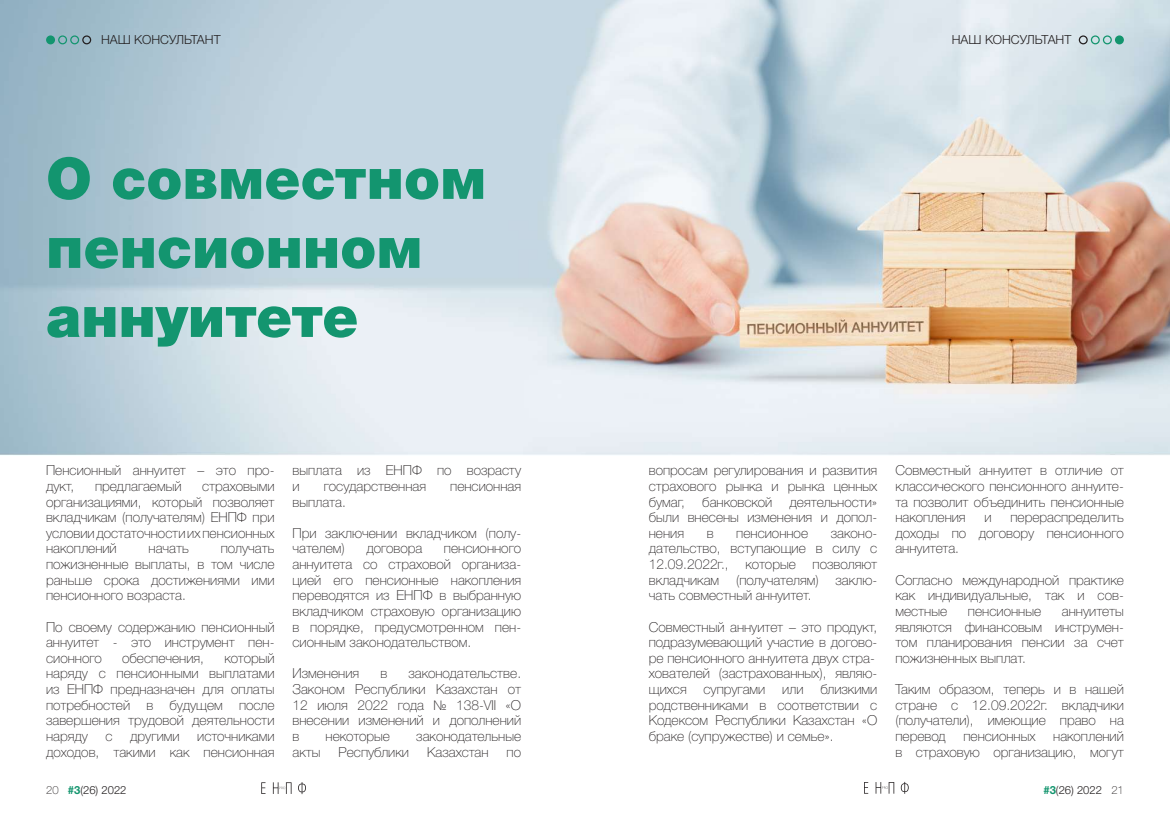
<style>
.page{position:relative;width:1170px;height:833px;background:#fff}
.page>*{position:absolute;margin:0;border:0;box-sizing:border-box;transform-origin:0 0}
.t1{font:900 57.5px/69px "Helvetica Neue LTW1 G";color:#13956f}
.t2{font:100 13.75px/15.6px "Helvetica Neue LTW1 G";color:#231f20;text-align:justify}
.t3{font:300 12.5px "Helvetica Neue LTW1 G";color:#231f20}
.t4{font:300 11.25px "Helvetica Neue LTW1 G";color:#231f20}
.s1{font-weight:100}
.s2{font-weight:700;color:#13956e}
</style>
<div class="page">
<svg style="left:261px;top:782px;width:4px;height:12px"></svg>
<svg style="left:273px;top:782px;width:18px;height:12px"></svg>
<svg style="left:298px;top:782px;width:8px;height:12px"></svg>
<svg style="left:864px;top:782px;width:4px;height:11px"></svg>
<svg style="left:875px;top:782px;width:19px;height:11px"></svg>
<svg style="left:900px;top:782px;width:8px;height:12px"></svg>
<img style="left:0;top:0;width:1169px;height:455px">
<div style="left:46px;top:35px;width:9px;height:9px;background:#13956f;border-radius:50%"></div>
<div style="left:58px;top:35px;width:9px;height:9px;border:1px solid #13956f;border-radius:50%"></div>
<div style="left:70px;top:35px;width:9px;height:9px;border:1px solid #13956f;border-radius:50%"></div>
<div style="left:82px;top:35px;width:9px;height:9px;border:1px solid #231f20;border-radius:50%"></div>
<div style="left:1114px;top:35px;width:9px;height:9px;background:#13956e;border-radius:50%"></div>
<div style="left:1102px;top:35px;width:9px;height:9px;border:1px solid #13956e;border-radius:50%"></div>
<div style="left:1090px;top:35px;width:9px;height:9px;border:1px solid #13956e;border-radius:50%"></div>
<div style="left:1078px;top:35px;width:9px;height:9px;border:1px solid #231f20;border-radius:50%"></div>
<p class="t3" style="left:101px;top:32px;width:121px">НАШ КОНСУЛЬТАНТ</p>
<p class="t3" style="left:951px;top:32px;width:121px">НАШ КОНСУЛЬТАНТ</p>
<h1 class="t1" style="left:46px;top:144px;width:441px">О совместном пенсионном аннуитете</h1>
<p class="t2" style="left:46px;top:462px;width:230px">Пенсионный аннуитет – это про&shy;дукт,</p>
<p class="t2" style="left:95px;top:478px;width:88px">предлагаемый</p>
<p class="t2" style="left:46px;top:478px;width:230px;text-indent:156px">страховыми организациями, который позволяет вкладчикам (получателям) ЕНПФ при условии достаточности их пенсионных накоплений</p>
<p class="t2" style="left:46px;top:541px;width:230px;text-indent:175px">получать пожизненные выплаты, в том числе раньше срока достижениями ими пенсионного возраста.</p>
<p class="t2" style="left:46px;top:619px;width:230px">По своему содержанию пенсионный аннуитет - это инструмент пен&shy;сионного</p>
<p class="t2" style="left:149px;top:541px;width:42px">начать</p>
<p class="t2" style="left:46px;top:650px;width:230px;text-indent:178px">который наряду с пенсионными выплатами из ЕНПФ предназначен для оплаты потребностей в будущем после завершения трудовой деятельности наряду</p>
<p class="t2" style="left:122px;top:650px;width:83px">обеспечения,</p>
<p class="t2" style="left:46px;top:728px;width:230px;text-align:right">источниками<br>доходов, такими как пенсионная</p>
<p class="t2" style="left:105px;top:728px;width:9px">с</p>
<p class="t2" style="left:130px;top:728px;width:51px">другими</p>
<p class="t2" style="left:292px;top:462px;width:230px">выплата из ЕНПФ по возрасту и</p>
<p class="t2" style="left:324px;top:478px;width:104px">государственная</p>
<p class="t2" style="left:450px;top:478px;width:72px">пенсионная</p>
<p class="t2" style="left:292px;top:494px;width:55px">выплата.</p>
<p class="t2" style="left:292px;top:525px;width:230px">При заключении вкладчиком (полу&shy;чателем)</p>
<p class="t2" style="left:292px;top:541px;width:230px;text-indent:151px">пенсионного аннуитета со страховой организа&shy;цией его пенсионные накопления переводятся из ЕНПФ в выбранную вкладчиком страховую организацию в порядке, предусмотренном пен&shy;сионным законодательством.</p>
<p class="t2" style="left:292px;top:666px;width:68px">Изменения</p>
<p class="t2" style="left:380px;top:666px;width:8px">в</p>
<p class="t2" style="left:366px;top:541px;width:58px">договора</p>
<p class="t2" style="left:292px;top:666px;width:230px;text-indent:116px">законодательстве.<br>Законом Республики Казахстан от 12 июля 2022 года № 138-VII «О внесении изменений и дополнений в</p>
<p class="t2" style="left:325px;top:728px;width:66px">некоторые</p>
<p class="t2" style="left:416px;top:728px;width:106px">законодательные</p>
<p class="t2" style="left:292px;top:744px;width:30px">акты</p>
<p class="t2" style="left:338px;top:744px;width:72px">Республики</p>
<p class="t2" style="left:427px;top:744px;width:63px">Казахстан</p>
<p class="t2" style="left:506px;top:744px;width:16px">по</p>
<p class="t2" style="left:648px;top:462px;width:230px">вопросам регулирования и развития страхового рынка и рынка ценных бумаг, банковской деятельности» были внесены изменения и допол&shy;нения</p>
<p class="t2" style="left:648px;top:525px;width:230px;text-indent:182px">законо&shy;дательство, вступающие в силу с 12.09.2022г., которые позволяют вкладчикам (получателям) заклю&shy;чать совместный аннуитет.</p>
<p class="t2" style="left:648px;top:619px;width:230px;text-align:left">Совместный аннуитет – это продукт, подразумевающий участие в догово&shy;ре пенсионного аннуитета двух стра&shy;хователей (застрахованных), являю&shy;щихся супругами или близкими родственниками в соответствии с Кодексом Республики Казахстан «О браке (супружестве) и семье».</p>
<p class="t2" style="left:706px;top:525px;width:8px">в</p>
<p class="t2" style="left:736px;top:525px;width:73px">пенсионное</p>
<p class="t2" style="left:895px;top:462px;width:230px">Совместный аннуитет в отличие от классического пенсионного аннуите&shy;та позволит объединить пенсионные накопления</p>
<p class="t2" style="left:895px;top:509px;width:230px;text-indent:115px">перераспределить доходы по договору пенсионного аннуитета.</p>
<p class="t2" style="left:895px;top:572px;width:230px">Согласно международной практике как индивидуальные, так и сов&shy;местные</p>
<p class="t2" style="left:984px;top:509px;width:9px">и</p>
<p class="t2" style="left:895px;top:603px;width:230px;text-indent:166px">аннуитеты являются финансовым инструмен&shy;том планирования пенсии за счет пожизненных выплат.</p>
<p class="t2" style="left:895px;top:681px;width:230px">Таким образом, теперь и в нашей стране с 12.09.2022г. вкладчики (получатели), имеющие право на перевод</p>
<p class="t2" style="left:967px;top:603px;width:75px">пенсионные</p>
<p class="t2" style="left:895px;top:728px;width:230px;text-align:right">накоплений<br>в страховую организацию, могут</p>
<p class="t2" style="left:963px;top:728px;width:74px">пенсионных</p>
<p class="t4" style="left:46px;top:783px;width:82px"><span class="s1">20</span> <span class="s2">#3</span>(26) 2022</p>
<p class="t4" style="left:1043px;top:782px;width:82px"><span class="s2">#3</span>(26) 2022 <span class="s1">21</span></p>
</div>
